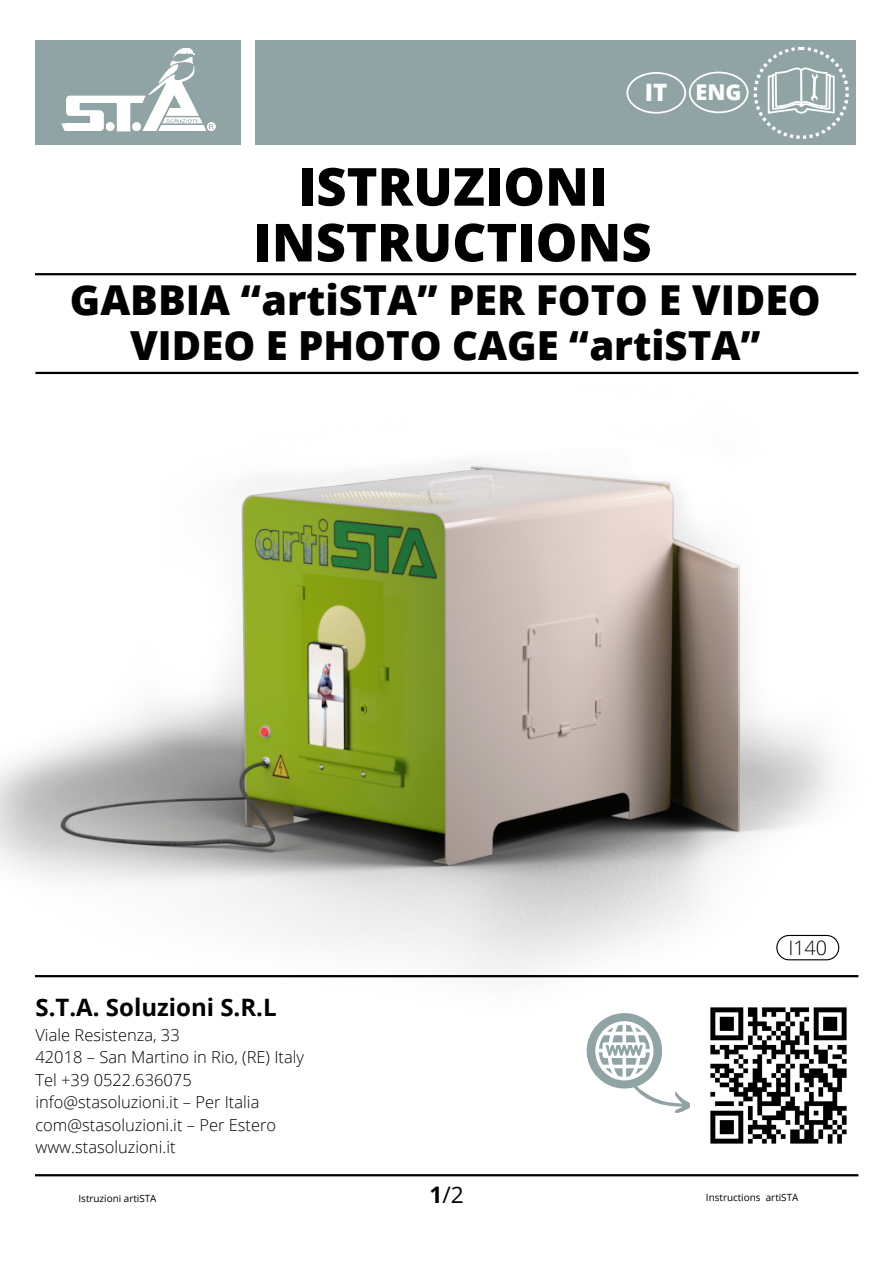
<style>
.page{position:relative;width:893px;height:1264px;background:#fff}
.page>*{position:absolute;margin:0;border:0;box-sizing:border-box;transform-origin:0 0}
.t1{font:800 52.5px "Open Sans";color:#000}
.t2{font:800 41.25px "Open Sans";color:#000}
.t3{font:800 40.05px "Open Sans";color:#000}
.t4{font:700 24px "Open Sans";color:#000}
.t5{font:800 24px "Open Sans";color:#fff}
.t6{font:22.8px "Open Sans";color:#000}
.t7{font:800 21.75px "Open Sans";color:#fff}
.t8{font:300 19.8px "Open Sans";color:#000}
.t9{font:300 16.5px "Open Sans";color:#000}
.t10{font:9.9px "Open Sans";color:#000}
.s1{font-weight:700}
</style>
<div class="page">
<div style="left:35px;top:40px;width:206px;height:105px;background:#91a4a5"></div>
<div style="left:255px;top:40px;width:600px;height:105px;background:#91a4a5"></div>
<img style="left:61px;top:48px;width:155px;height:84px">
<svg style="left:626px;top:47px;width:222px;height:92px"></svg>
<svg style="left:675px;top:1107px;width:15px;height:6px"></svg>
<img style="left:710px;top:1107px;width:137px;height:37px">
<hr style="left:35px;top:1174px;width:823px;height:2px;background:#000">
<img style="left:0;top:273px;width:859px;height:834px">
<svg style="left:776px;top:934px;width:63px;height:26px"></svg>
<p class="t1" style="left:298px;top:150px;width:311px">ISTRUZIONI</p>
<p class="t5" style="left:645px;top:75px;width:24px">IT</p>
<p class="t1" style="left:253px;top:205px;width:399px">INSTRUCTIONS</p>
<p class="t7" style="left:695px;top:77px;width:48px">ENG</p>
<p class="t2" style="left:70px;top:271px;width:752px">GABBIA “artiSTA” PER FOTO E VIDEO</p>
<p class="t3" style="left:130px;top:317px;width:631px">VIDEO E PHOTO CAGE “artiSTA”</p>
<p class="t4" style="left:35px;top:990px;width:243px">S.T.A. Soluzioni S.R.L</p>
<p class="t9" style="left:35px;top:1023px;width:146px">Viale Resistenza, 33</p>
<p class="t9" style="left:35px;top:1045px;width:270px">42018 – San Martino in Rio, (RE) Italy</p>
<p class="t9" style="left:35px;top:1068px;width:158px">Tel +39 0522.636075</p>
<p class="t9" style="left:35px;top:1090px;width:225px">info@stasoluzioni.it – Per Italia</p>
<p class="t9" style="left:35px;top:1113px;width:242px">com@stasoluzioni.it – Per Estero</p>
<p class="t9" style="left:35px;top:1135px;width:142px">www.stasoluzioni.it</p>
<p class="t8" style="left:788px;top:933px;width:40px">I140</p>
<p class="t6" style="left:429px;top:1178px;width:36px"><span class="s1">1</span>/2</p>
<p class="t10" style="left:79px;top:1191px;width:79px">Istruzioni artiSTA</p>
<p class="t10" style="left:706px;top:1190px;width:94px">Instructions artiSTA</p>
</div>
